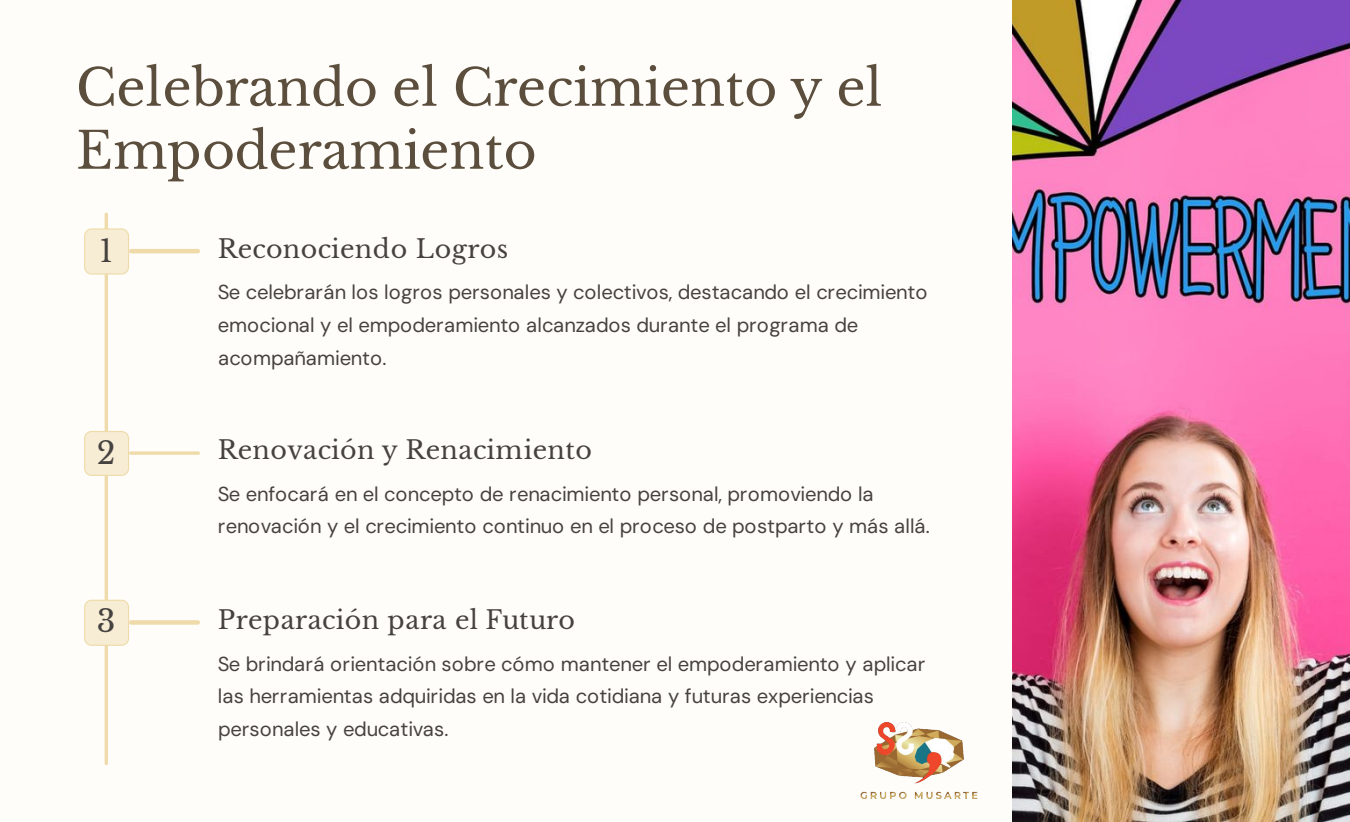
<style>
.page{position:relative;width:1350px;height:822px;background:#fff}
.page>*{position:absolute;margin:0;border:0;box-sizing:border-box;transform-origin:0 0}
.t1{font:50.7px/63px "Libre Baskerville";color:#5c4e3d}
.t2{font:30.3px "Libre Baskerville";color:#454240}
.t3{font:25.35px "Libre Baskerville";letter-spacing:.015em;color:#454240}
.t4{font:20.25px/32.5px "DM Sans";letter-spacing:-.01em;color:#454240}
</style>
<div class="page">
<div style="left:0;top:0;width:1350px;height:821px;background:#fffdfa"></div>
<img style="left:1012px;top:0;width:338px;height:821px">
<svg style="left:84px;top:213px;width:116px;height:552px"></svg>
<img style="left:860px;top:701px;width:154px;height:121px">
<h1 class="t1" style="left:76px;top:56px;width:808px">Celebrando el Crecimiento y el<br>Empoderamiento</h1>
<h2 class="t2" style="left:100px;top:233px;width:15px">1</h2>
<p class="t3" style="left:218px;top:233px;width:292px">Reconociendo Logros</p>
<p class="t4" style="left:218px;top:276px;width:711px">Se celebrarán los logros personales y colectivos, destacando el crecimiento emocional y el empoderamiento alcanzados durante el programa de acompañamiento.</p>
<h2 class="t2" style="left:97px;top:434px;width:20px">2</h2>
<p class="t3" style="left:218px;top:434px;width:376px">Renovación y Renacimiento</p>
<p class="t4" style="left:218px;top:477px;width:714px">Se enfocará en el concepto de renacimiento personal, promoviendo la renovación y el crecimiento continuo en el proceso de postparto y más allá.</p>
<h2 class="t2" style="left:97px;top:603px;width:20px">3</h2>
<p class="t3" style="left:218px;top:604px;width:359px">Preparación para el Futuro</p>
<p class="t4" style="left:218px;top:647px;width:709px">Se brindará orientación sobre cómo mantener el empoderamiento y aplicar las herramientas adquiridas en la vida cotidiana y futuras experiencias personales y educativas.</p>
</div>
